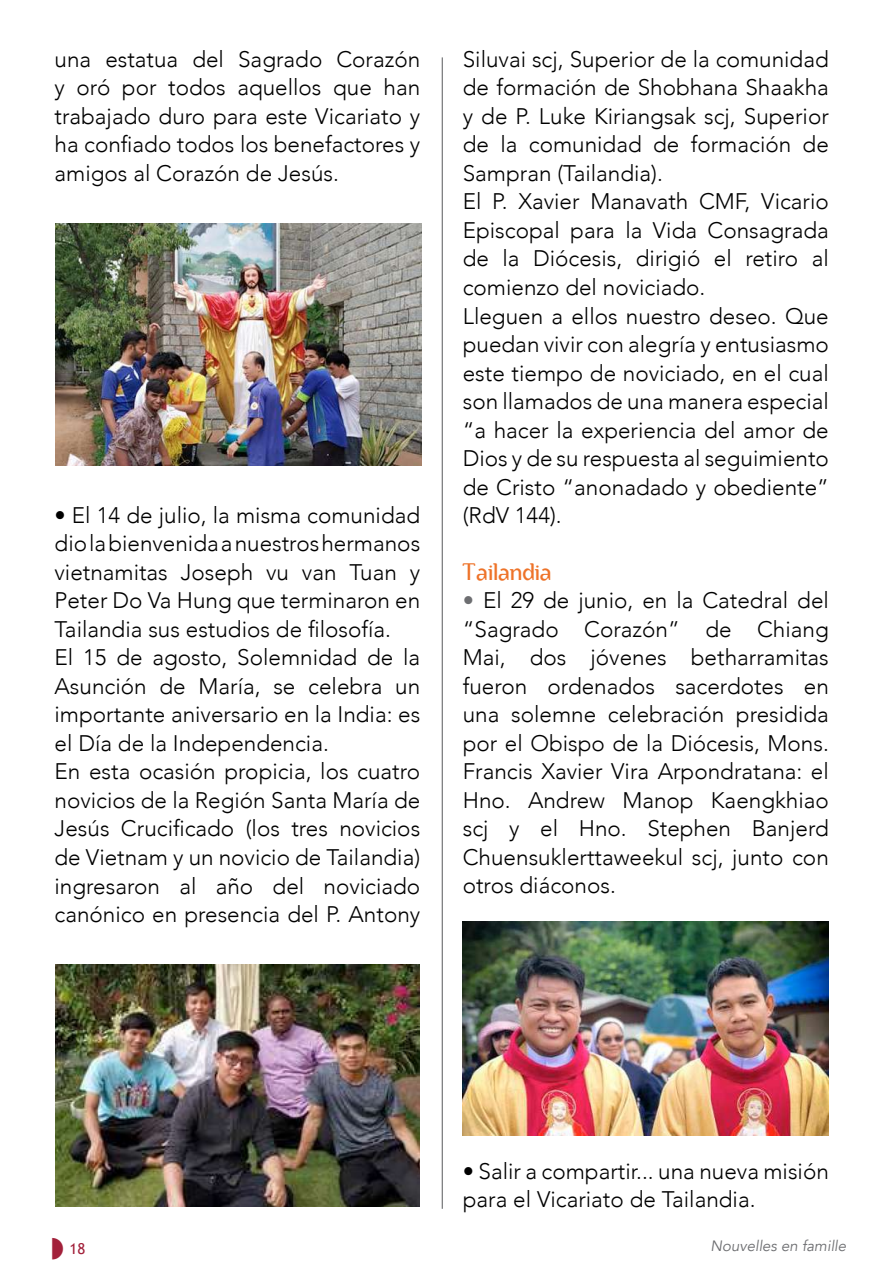
<style>
.page{position:relative;width:893px;height:1263px;background:#fff}
.page>*{position:absolute;margin:0;border:0;box-sizing:border-box;transform-origin:0 0}
.t1{font:23.25px "Bertolt Brecht";color:#ee7329}
.t2{font:300 22.5px/28.5px "Avenir";color:#000}
.t3{font:italic 15px "Avenir";color:#6d6e71}
.t4{font:15px "Trebuchet MS";color:#a2203a}
.s1{color:#6d6e71}
</style>
<div class="page">
<hr style="left:442px;top:57px;width:1px;height:1152px;background:#58595b">
<img style="left:55px;top:965px;width:365px;height:242px">
<img style="left:56px;top:224px;width:366px;height:242px">
<img style="left:463px;top:922px;width:366px;height:213px">
<p class="t2" style="left:55px;top:45px;width:367px;text-align:justify">una estatua del Sagrado Corazón y oró por todos aquellos que han trabajado duro para este Vicariato y ha confiado todos los benefactores y amigos al Corazón de Jesús.</p>
<p class="t2" style="left:55px;top:501px;width:367px">• El 14 de julio, la misma comunidad dio la bienvenida a nuestros hermanos vietnamitas Joseph vu van Tuan y Peter Do Va Hung que terminaron en Tailandia sus estudios de filosofía.<br>El 15 de agosto, Solemnidad de la Asunción de María, se celebra un importante aniversario en la India: es el Día de la Independencia.<br>En esta ocasión propicia, los cuatro novicios de la Región Santa María de Jesús Crucificado (los tres novicios de Vietnam y un novicio de Tailandia) ingresaron al año del noviciado canónico en presencia del P. Antony</p>
<p class="t2" style="left:463px;top:45px;width:368px">Siluvai scj, Superior de la comunidad de formación de Shobhana Shaakha y de P. Luke Kiriangsak scj, Superior de la comunidad de formación de<br>Sampran (Tailandia).<br>El P. Xavier Manavath CMF, Vicario<br>Episcopal para la Vida Consagrada de la Diócesis, dirigió el retiro al comienzo del noviciado.<br>Lleguen a ellos nuestro deseo. Que puedan vivir con alegría y entusiasmo este tiempo de noviciado, en el cual son llamados de una manera especial “a hacer la experiencia del amor de<br>Dios y de su respuesta al seguimiento de Cristo “anonadado y obediente” (RdV 144).</p>
<p class="t1" style="left:463px;top:559px;width:91px">Tailandia</p>
<p class="t2" style="left:463px;top:586px;width:368px;text-align:justify"><span class="s1">•</span> El 29 de junio, en la Catedral del “Sagrado Corazón” de Chiang Mai, dos jóvenes betharramitas fueron ordenados sacerdotes en una solemne celebración presidida por el Obispo de la Diócesis, Mons.<br>Francis Xavier Vira Arpondratana: el Hno. Andrew Manop Kaengkhiao scj y el Hno. Stephen Banjerd Chuensuklerttaweekul scj, junto con otros diáconos.</p>
<p class="t2" style="left:463px;top:1156px;width:368px">• Salir a compartir... una nueva misión para el Vicariato de Tailandia.</p>
<p class="t4" style="left:70px;top:1239px;width:17px">18</p>
<p class="t3" style="left:711px;top:1237px;width:137px">Nouvelles en famille</p>
</div>
